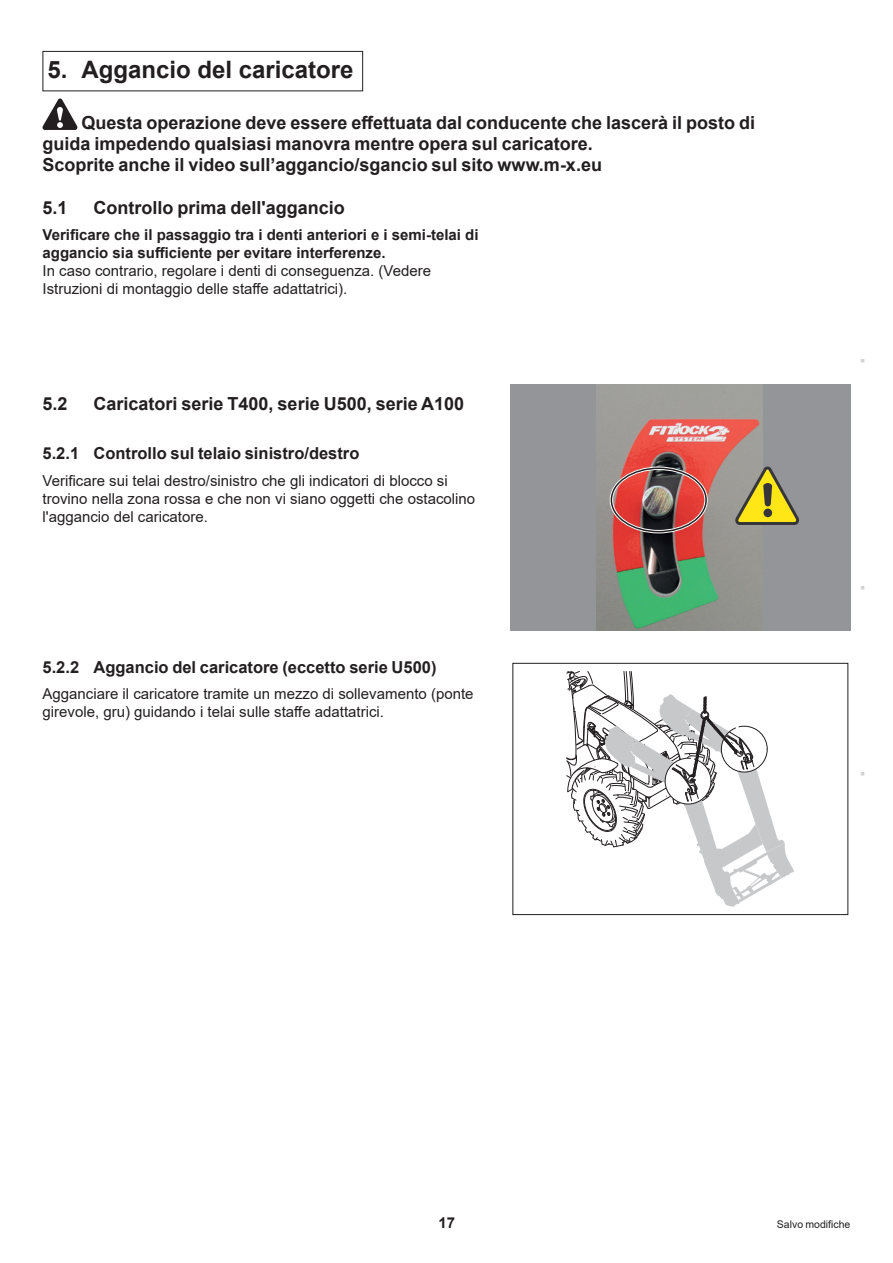
<style>
.page{position:relative;width:893px;height:1263px;background:#fff}
.page>*{position:absolute;margin:0;border:0;box-sizing:border-box;transform-origin:0 0}
.t1{font:700 24px "Arial";color:#231f20}
.Intro_chap{font:700 18px/21px "Arial";color:#231f20}
.t2{font:700 16.5px "Arial";color:#231f20}
.Texte_10{font:15px/18px "Arial";color:#231f20}
.Texte_10-2{font:700 15px/18px "Arial";color:#231f20}
.Pied_Page_Droit{font:10.5px "Arial";color:#231f20}
.Texte_code{font:7.5px "Arial";color:#d1d2d4}
</style>
<div class="page">
<div style="left:43px;top:51px;width:320px;height:40px;border:1px solid #231f20"></div>
<svg style="left:43px;top:99px;width:34px;height:31px"></svg>
<div style="left:510px;top:384px;width:340px;height:247px;background:#939598"></div>
<img style="left:597px;top:384px;width:166px;height:247px">
<div style="left:610px;top:467px;width:98px;height:66px;border:1px solid #fff;border-radius:50%"></div>
<div style="left:612px;top:469px;width:93px;height:62px;border:1px solid #fff;border-radius:50%"></div>
<svg style="left:735px;top:466px;width:64px;height:59px"></svg>
<div style="left:513px;top:663px;width:335px;height:252px;border:1px solid #231f20"></div>
<svg style="left:566px;top:671px;width:228px;height:235px"></svg>
<p class="t1" style="left:48px;top:52px;width:308px">5. Aggancio del caricatore</p>
<p class="Intro_chap" style="left:43px;top:113px;width:714px;text-indent:39px">Questa operazione deve essere effettuata dal conducente che lascerà il posto di guida impedendo qualsiasi manovra mentre opera sul caricatore.<br>Scoprite anche il video sull’aggancio/sgancio sul sito www.m-x.eu</p>
<p class="Intro_chap" style="left:43px;top:197px;width:27px">5.1</p>
<p class="Intro_chap" style="left:94px;top:197px;width:253px">Controllo prima dell'aggancio</p>
<p class="Texte_10-2" style="left:43px;top:226px;width:438px">Verificare che il passaggio tra i denti anteriori e i semi-telai di aggancio sia sufficiente per evitare interferenze.</p>
<p class="Texte_10" style="left:43px;top:262px;width:390px">In caso contrario, regolare i denti di conseguenza. (Vedere<br>Istruzioni di montaggio delle staffe adattatrici).</p>
<p class="Intro_chap" style="left:43px;top:393px;width:27px">5.2</p>
<p class="Intro_chap" style="left:94px;top:393px;width:372px">Caricatori serie T400, serie U500, serie A100</p>
<p class="t2" style="left:43px;top:442px;width:318px">5.2.1 Controllo sul telaio sinistro/destro</p>
<p class="Texte_10" style="left:43px;top:471px;width:434px">Verificare sui telai destro/sinistro che gli indicatori di blocco si trovino nella zona rossa e che non vi siano oggetti che ostacolino l'aggancio del caricatore.</p>
<p class="t2" style="left:43px;top:655px;width:395px">5.2.2 Aggancio del caricatore (eccetto serie U500)</p>
<p class="Texte_10" style="left:43px;top:685px;width:432px">Agganciare il caricatore tramite un mezzo di sollevamento (ponte girevole, gru) guidando i telai sulle staffe adattatrici.</p>
<p class="Texte_code" style="left:857px;top:363px;width:6px;rotate:-90deg">■</p>
<p class="Texte_code" style="left:857px;top:590px;width:6px;rotate:-90deg">■</p>
<p class="Texte_code" style="left:857px;top:776px;width:6px;rotate:-90deg">■</p>
<p class="Texte_10-2" style="left:438px;top:1213px;width:18px">17</p>
<p class="Pied_Page_Droit" style="left:777px;top:1217px;width:75px">Salvo modifiche</p>
</div>
